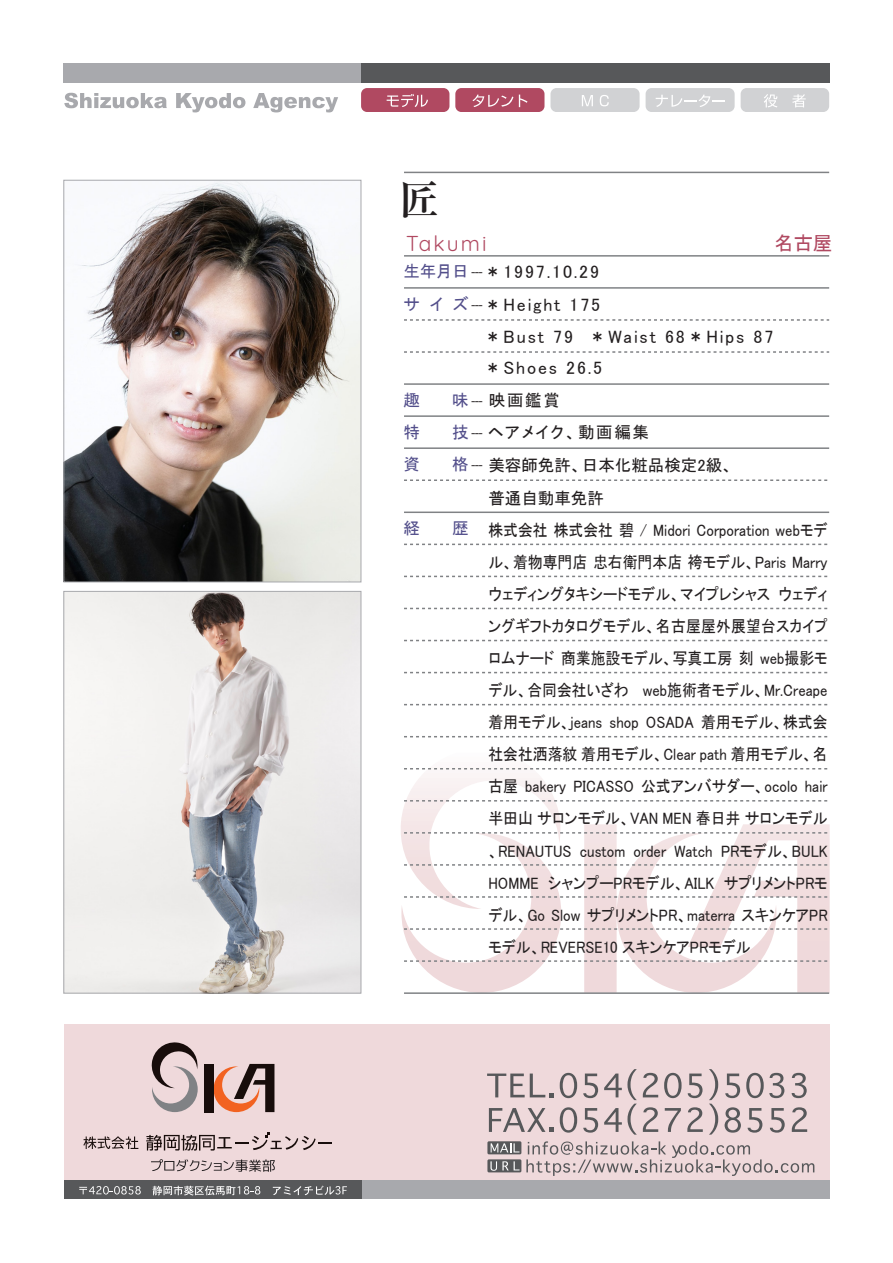
<style>
.page{position:relative;width:893px;height:1263px;background:#fff}
.page>*{position:absolute;margin:0;border:0;box-sizing:border-box;transform-origin:0 0}
.t1{font:700 40.5px "Ryumin Pro";color:#231f20}
.t2{font:21px "Quicksand";letter-spacing:.1em;color:#b04961}
.t3{font:19.5px "MS P Gothic";color:#b04961}
.t4{font:18px/31.3px "MS P Gothic";letter-spacing:.1em;color:#231f20}
.t5{font:16.5px/32.1px "MS P Gothic";color:#231f20}
.t6{font:16.5px/32.1px "MS P Gothic";letter-spacing:.1em;color:#231f20}
.t7{font:16.5px/32.1px "MS P Gothic";color:#534f8b;text-align:justify}
.s1{font-size:16.5px;color:#534f8b}
.s2{font-size:15px}
.s3{color:#534f8b}
</style>
<div class="page">
<img style="left:66px;top:182px;width:293px;height:398px">
<img style="left:66px;top:593px;width:293px;height:398px">
<svg style="left:401px;top:778px;width:428px;height:214px"></svg>
<div style="left:64px;top:1024px;width:765px;height:157px;background:#efd9db"></div>
<div style="left:64px;top:64px;width:765px;height:19px;background:#57585a"></div>
<div style="left:64px;top:64px;width:297px;height:19px;background:#a8a9ad"></div>
<div style="left:64px;top:1181px;width:765px;height:18px;background:#a8a9ad"></div>
<div style="left:64px;top:1181px;width:297px;height:18px;background:#57585a"></div>
<svg style="left:79px;top:1186px;width:62px;height:9px"></svg>
<svg style="left:153px;top:1186px;width:107px;height:10px"></svg>
<svg style="left:273px;top:1186px;width:74px;height:9px"></svg>
<svg style="left:151px;top:1159px;width:124px;height:13px"></svg>
<svg style="left:64px;top:93px;width:103px;height:15px"></svg>
<svg style="left:176px;top:93px;width:69px;height:19px"></svg>
<svg style="left:253px;top:93px;width:85px;height:19px"></svg>
<div style="left:204px;top:1064px;width:9px;height:48px;background:#180d0b"></div>
<svg style="left:213px;top:1064px;width:61px;height:48px"></svg>
<svg style="left:151px;top:1042px;width:47px;height:70px"></svg>
<svg style="left:83px;top:1136px;width:55px;height:13px"></svg>
<svg style="left:146px;top:1132px;width:186px;height:19px"></svg>
<div style="left:487px;top:1159px;width:34px;height:13px;background:#57585a;border-radius:2px"></div>
<svg style="left:487px;top:1141px;width:34px;height:13px"></svg>
<svg style="left:487px;top:1073px;width:90px;height:25px"></svg>
<svg style="left:583px;top:1074px;width:15px;height:24px"></svg>
<svg style="left:642px;top:1073px;width:16px;height:24px"></svg>
<svg style="left:664px;top:1073px;width:17px;height:25px"></svg>
<svg style="left:687px;top:1074px;width:15px;height:24px"></svg>
<svg style="left:725px;top:1074px;width:15px;height:24px"></svg>
<svg style="left:746px;top:1073px;width:17px;height:25px"></svg>
<svg style="left:769px;top:1073px;width:15px;height:25px"></svg>
<svg style="left:791px;top:1073px;width:15px;height:25px"></svg>
<svg style="left:489px;top:1107px;width:88px;height:26px"></svg>
<svg style="left:583px;top:1108px;width:15px;height:25px"></svg>
<svg style="left:604px;top:1069px;width:32px;height:66px"></svg>
<svg style="left:642px;top:1107px;width:16px;height:25px"></svg>
<svg style="left:664px;top:1108px;width:17px;height:24px"></svg>
<svg style="left:687px;top:1107px;width:15px;height:25px"></svg>
<svg style="left:709px;top:1069px;width:9px;height:66px"></svg>
<svg style="left:724px;top:1107px;width:17px;height:26px"></svg>
<svg style="left:747px;top:1108px;width:15px;height:25px"></svg>
<svg style="left:770px;top:1108px;width:14px;height:25px"></svg>
<svg style="left:791px;top:1107px;width:16px;height:25px"></svg>
<svg style="left:490px;top:1143px;width:29px;height:9px"></svg>
<svg style="left:490px;top:1161px;width:29px;height:10px"></svg>
<svg style="left:526px;top:1141px;width:288px;height:35px"></svg>
<div style="left:64px;top:180px;width:297px;height:402px;border:1px solid #a8a9ad"></div>
<div style="left:64px;top:591px;width:297px;height:402px;border:1px solid #a8a9ad"></div>
<div style="left:361px;top:88px;width:88px;height:24px;background:#b04961;border-radius:6px"></div>
<div style="left:455px;top:88px;width:89px;height:24px;background:#b04961;border-radius:6px"></div>
<div style="left:550px;top:88px;width:89px;height:24px;background:#d1d2d4;border-radius:6px"></div>
<div style="left:645px;top:88px;width:89px;height:24px;background:#d1d2d4;border-radius:6px"></div>
<div style="left:740px;top:88px;width:89px;height:24px;background:#d1d2d4;border-radius:6px"></div>
<svg style="left:386px;top:94px;width:42px;height:13px"></svg>
<svg style="left:472px;top:95px;width:41px;height:12px"></svg>
<svg style="left:519px;top:95px;width:8px;height:12px"></svg>
<svg style="left:582px;top:95px;width:11px;height:11px"></svg>
<svg style="left:600px;top:95px;width:8px;height:11px"></svg>
<svg style="left:655px;top:95px;width:70px;height:12px"></svg>
<svg style="left:764px;top:94px;width:13px;height:13px"></svg>
<svg style="left:792px;top:94px;width:13px;height:13px"></svg>
<hr style="left:404px;top:255px;width:425px;height:2px;background:#808285">
<svg style="left:404px;top:351px;width:425px;height:2px"></svg>
<hr style="left:404px;top:383px;width:425px;height:2px;background:#808285">
<svg style="left:404px;top:319px;width:425px;height:2px"></svg>
<hr style="left:404px;top:287px;width:425px;height:2px;background:#808285">
<hr style="left:404px;top:512px;width:425px;height:1px;background:#808285">
<hr style="left:404px;top:447px;width:425px;height:2px;background:#808285">
<svg style="left:404px;top:480px;width:424px;height:1px"></svg>
<svg style="left:404px;top:544px;width:424px;height:1px"></svg>
<hr style="left:404px;top:172px;width:425px;height:1px;background:#808285">
<hr style="left:404px;top:415px;width:425px;height:2px;background:#808285">
<svg style="left:404px;top:576px;width:424px;height:1px"></svg>
<svg style="left:404px;top:608px;width:424px;height:1px"></svg>
<svg style="left:404px;top:640px;width:424px;height:1px"></svg>
<svg style="left:404px;top:672px;width:424px;height:1px"></svg>
<svg style="left:404px;top:704px;width:424px;height:1px"></svg>
<svg style="left:404px;top:736px;width:424px;height:1px"></svg>
<svg style="left:404px;top:768px;width:424px;height:2px"></svg>
<svg style="left:404px;top:800px;width:425px;height:2px"></svg>
<svg style="left:404px;top:832px;width:425px;height:2px"></svg>
<svg style="left:404px;top:864px;width:425px;height:2px"></svg>
<svg style="left:404px;top:896px;width:425px;height:2px"></svg>
<svg style="left:404px;top:928px;width:425px;height:2px"></svg>
<svg style="left:404px;top:960px;width:425px;height:2px"></svg>
<hr style="left:404px;top:992px;width:425px;height:2px;background:#808285">
<h1 class="t1" style="left:399px;top:168px;width:42px">匠</h1>
<p class="t2" style="left:406px;top:227px;width:82px">Takumi</p>
<p class="t3" style="left:774px;top:233px;width:59px">名古屋</p>
<p class="t4" style="left:403px;top:256px;width:198px;line-height:32.1px"><span class="s1">生年月日</span><span class="s2">---</span>＊1997.10.29<span class="s1">サイズ</span><span class="s2">---</span>＊Height 175</p>
<p class="t4" style="left:484px;top:321px;width:291px">＊Bust 79　＊Waist 68＊Hips 87＊Shoes 26.5</p>
<p class="t6" style="left:452px;top:384px;width:198px"><span class="s3">味</span><span class="s2">---</span> 映画鑑賞<br><span class="s3">技</span><span class="s2">---</span> ヘアメイク、動画編集</p>
<p class="t7" style="left:403px;top:384px;width:18px">趣特資</p>
<p class="t5" style="left:488px;top:449px;width:341px;text-indent:-36px"><span class="s3">格</span> <span class="s2">---</span> 美容師免許、日本化粧品検定2級、<br>普通自動車免許<br>株式会社 株式会社 碧 / Midori Corporation webモデル、着物専門店 忠右衛門本店 袴モデル、Paris Marryウェディングタキシードモデル、マイプレシャス ウェディングギフトカタログモデル、名古屋屋外展望台スカイプロムナード 商業施設モデル、写真工房 刻 web撮影モデル、合同会社いざわ web施術者モデル、Mr.Creape着用モデル、jeans shop OSADA 着用モデル、株式会社会社洒落紋 着用モデル、Clear path 着用モデル、名古屋 bakery PICASSO 公式アンバサダー、ocolo hair半田山 サロンモデル、VAN MEN 春日井 サロンモデル、RENAUTUS custom order Watch PRモデル、BULK<br>HOMME シャンプーPRモデル、AILK サプリメントPRモデル、Go Slow サプリメントPR、materra スキンケアPRモデル、REVERSE10 スキンケアPRモデル</p>
<p class="t7" style="left:403px;top:512px;width:18px">経</p>
<p class="t7" style="left:452px;top:512px;width:18px">歴</p>
</div>
